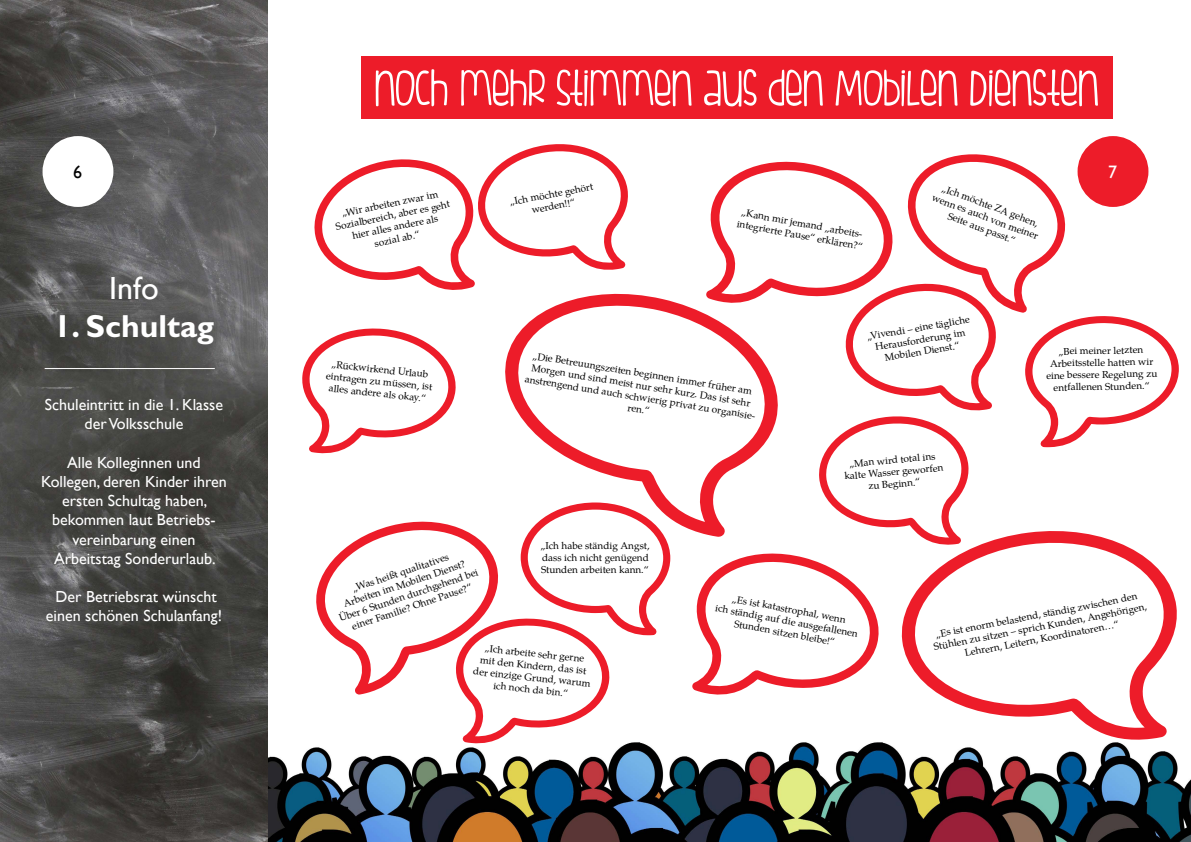
<style>
.page{position:relative;width:1191px;height:842px;background:#fff}
.page>*{position:absolute;margin:0;border:0;box-sizing:border-box;transform-origin:0 0}
.t1{font:53px "FIS Hfingers";color:#fff}
.t2{font:700 32px "Gill Sans";color:#fff}
.t3{font:32px "Gill Sans";color:#fff}
.t4{font:18px "Gill Sans";color:#000}
.t5{font:18px "Gill Sans";color:#fff}
.t6{font:16px/19.2px "Gill Sans";color:#fff;text-align:center}
.t7{font:10px/12px "Te X Gyre Pagella";color:#000;text-align:center}
</style>
<div class="page">
<img style="left:268px;top:742px;width:923px;height:100px">
<img style="left:0;top:0;width:268px;height:842px">
<div style="left:43px;top:136px;width:70px;height:71px;background:#fff;border-radius:50%"></div>
<div style="left:1077px;top:136px;width:71px;height:71px;background:#ed1c29;border-radius:50%"></div>
<div style="left:361px;top:57px;width:752px;height:62px;background:#ed1c29"></div>
<svg style="left:314px;top:144px;width:314px;height:146px"></svg>
<svg style="left:302px;top:328px;width:154px;height:126px"></svg>
<svg style="left:896px;top:700px;width:282px;height:45px"></svg>
<svg style="left:495px;top:282px;width:197px;height:248px"></svg>
<svg style="left:309px;top:502px;width:361px;height:243px"></svg>
<svg style="left:692px;top:146px;width:487px;height:554px"></svg>
<hr style="left:45px;top:368px;width:170px;height:1px;background:#fff">
<h1 class="t1" style="left:375px;top:59px;width:725px">NOCH MEHR STIMMEN AUS DEN MOBILEN DIENSTEN</h1>
<h3 class="t4" style="left:73px;top:161px;width:10px">6</h3>
<h3 class="t5" style="left:1108px;top:161px;width:10px">7</h3>
<h2 class="t3" style="left:109px;top:269px;width:51px">Info</h2>
<h2 class="t2" style="left:54px;top:307px;width:162px">1. Schultag</h2>
<h3 class="t6" style="left:45px;top:395px;width:180px">Schuleintritt in die 1. Klasse der Volksschule</h3>
<h3 class="t6" style="left:41px;top:453px;width:187px">Alle Kolleginnen und<br>Kollegen, deren Kinder ihren ersten Schultag haben, bekommen laut Betriebs&shy;vereinbarung einen<br>Arbeitstag Sonderurlaub.</h3>
<h3 class="t6" style="left:46px;top:587px;width:178px">Der Betriebsrat wünscht einen schönen Schulanfang!</h3>
<p class="t7" style="left:508px;top:196px;width:86px;rotate:-11deg">„Ich möchte gehört werden!!“</p>
<p class="t7" style="left:332px;top:209px;width:118px;rotate:-12deg">„Wir arbeiten zwar im<br>Sozialbereich, aber es geht hier alles andere als<br>sozial ab.“</p>
<p class="t7" style="left:939px;top:179px;width:114px;rotate:21deg">„Ich möchte ZA gehen, wenn es auch von meiner<br>Seite aus passt.“</p>
<p class="t7" style="left:740px;top:204px;width:129px;text-align:left;rotate:11deg">„Kann mir jemand „arbeits&shy;integrierte Pause“ erklären?“</p>
<p class="t7" style="left:328px;top:357px;width:108px;rotate:6deg">„Rückwirkend Urlaub eintragen zu müssen, ist alles andere als okay.“</p>
<p class="t7" style="left:529px;top:349px;width:236px;rotate:9deg">„Die Betreuungszeiten beginnen immer früher am Morgen und sind meist nur sehr kurz. Das ist sehr anstrengend und auch schwierig privat zu organisie&shy;ren.“</p>
<p class="t7" style="left:865px;top:330px;width:106px;rotate:-10deg">„Vivendi – eine tägliche<br>Herausforderung im<br>Mobilen Dienst.“</p>
<p class="t7" style="left:843px;top:457px;width:101px;rotate:-5deg">„Man wird total ins kalte Wasser geworfen zu Beginn.“</p>
<p class="t7" style="left:1045px;top:345px;width:112px;rotate:-1deg">„Bei meiner letzten<br>Arbeitsstelle hatten wir eine bessere Regelung zu entfallenen Stunden.“</p>
<p class="t7" style="left:329px;top:588px;width:148px;rotate:-18deg">„Was heißt qualitatives<br>Arbeiten im Mobilen Dienst?<br>Über 6 Stunden durchgehend bei einer Familie? Ohne Pause?“</p>
<p class="t7" style="left:540px;top:539px;width:111px;text-align:justify">„Ich habe ständig Angst, dass ich nicht genügend Stunden arbeiten kann.“</p>
<p class="t7" style="left:476px;top:640px;width:120px;rotate:6deg">„Ich arbeite sehr gerne<br>mit den Kindern, das ist der einzige Grund, warum ich noch da bin.“</p>
<p class="t7" style="left:719px;top:589px;width:146px;rotate:11deg">„Es ist katastrophal, wenn<br>ich ständig auf die ausgefallenen<br>Stunden sitzen bleibe!“</p>
<p class="t7" style="left:930px;top:629px;width:218px;rotate:-11deg">„Es ist enorm belastend, ständig zwischen den<br>Stühlen zu sitzen – sprich Kunden, Angehörigen,<br>Lehrern, Leitern, Koordinatoren…“</p>
</div>
